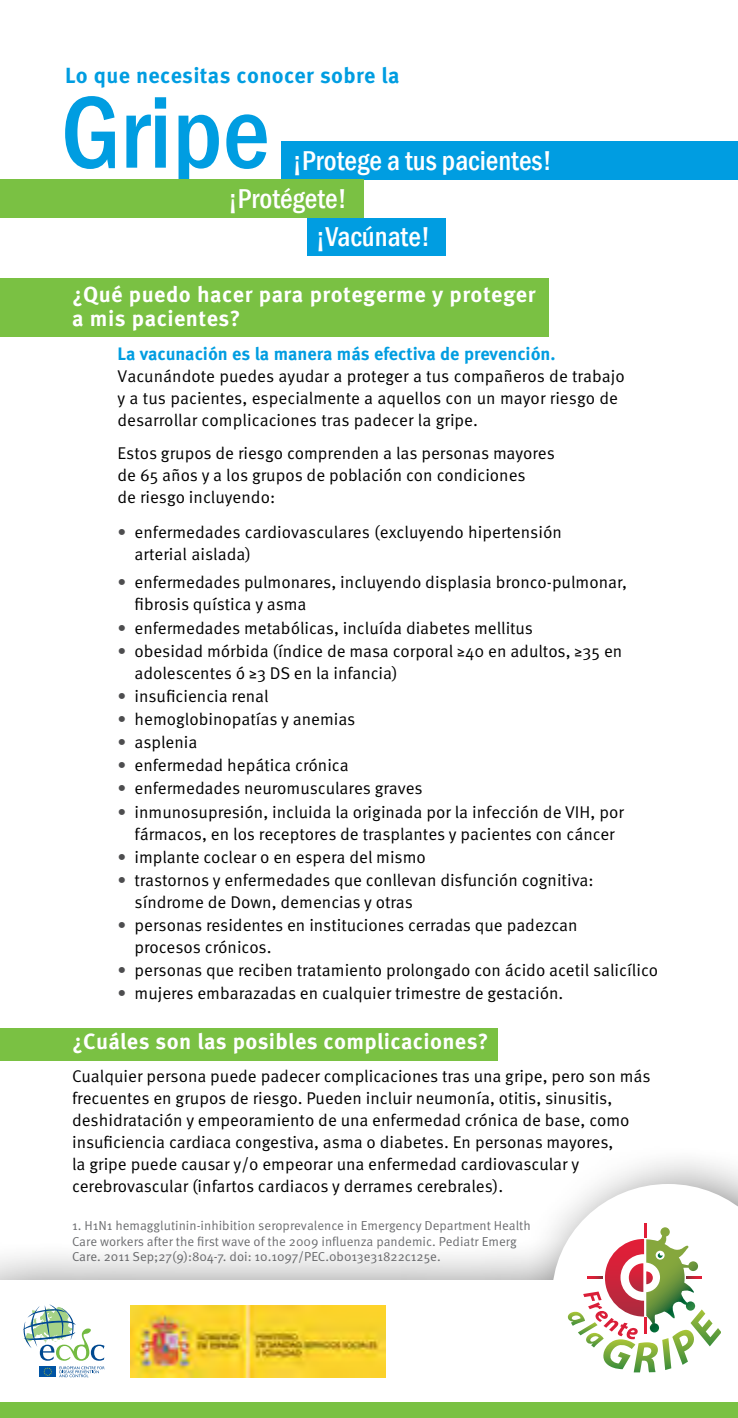
<style>
.page{position:relative;width:738px;height:1418px;background:#fff}
.page>*{position:absolute;margin:0;border:0;box-sizing:border-box;transform-origin:0 0}
.t1{font:500 condensed 105.4px "Franklin Gothic";color:#009de1}
.t2{font:500 condensed 28px "Franklin Gothic";color:#fff}
.t3{font:700 22px/24px "Meta Pro";letter-spacing:.02em;color:#fff}
.t4{font:700 21.8px "Meta Pro";letter-spacing:.015em;color:#009de1}
.t5{font:700 18px "Meta Pro";color:#009de1}
.t6{font:17px/22px "Meta Pro";color:#000}
.t7{font:13px/15.6px "Meta Pro";color:#6d6e71}
.s1{color:#4d4d4f}
</style>
<div class="page">
<div style="left:281px;top:141px;width:456px;height:39px;background:#009de1"></div>
<div style="left:0;top:180px;width:363px;height:38px;background:#7ac143"></div>
<div style="left:307px;top:218px;width:139px;height:37px;background:#009de1"></div>
<div style="left:0;top:278px;width:548px;height:58px;background:#7ac143"></div>
<div style="left:0;top:1028px;width:497px;height:32px;background:#7ac143"></div>
<div style="left:0;top:1143px;width:737px;height:274px;background:#000;opacity:.75"></div>
<div style="left:0;top:1280px;width:737px;height:137px;background:#fff"></div>
<svg style="left:551px;top:1183px;width:186px;height:190px"></svg>
<div style="left:40px;top:1366px;width:16px;height:11px;background:#0054a4"></div>
<svg style="left:43px;top:1367px;width:9px;height:8px"></svg>
<svg style="left:59px;top:1366px;width:46px;height:11px"></svg>
<svg style="left:23px;top:1304px;width:81px;height:56px"></svg>
<div style="left:0;top:1402px;width:737px;height:15px;background:#7ac143"></div>
<svg style="left:566px;top:1223px;width:154px;height:149px"></svg>
<svg style="left:587px;top:1275px;width:14px;height:3px"></svg>
<img style="left:130px;top:1305px;width:255px;height:71px">
<p class="t4" style="left:65px;top:61px;width:336px">Lo que necesitas conocer sobre la</p>
<h1 class="t1" style="left:61px;top:63px;width:210px">Gripe</h1>
<h2 class="t2" style="left:292px;top:142px;width:261px">¡Protege a tus pacientes!</h2>
<h2 class="t2" style="left:228px;top:180px;width:120px">¡Protégete!</h2>
<h2 class="t2" style="left:316px;top:218px;width:116px">¡Vacúnate!</h2>
<p class="t3" style="left:72px;top:283px;width:464px">¿Qué puedo hacer para protegerme y proteger a mis pacientes?</p>
<p class="t5" style="left:117px;top:342px;width:439px">La vacunación es la manera más efectiva de prevención.</p>
<p class="t6" style="left:117px;top:365px;width:508px">Vacunándote puedes ayudar a proteger a tus compañeros de trabajo y a tus pacientes, especialmente a aquellos con un mayor riesgo de desarrollar complicaciones tras padecer la gripe.</p>
<p class="t6" style="left:117px;top:442px;width:438px">Estos grupos de riesgo comprenden a las personas mayores de 65 años y a los grupos de población con condiciones<br>de riesgo incluyendo:</p>
<p class="t6" style="left:134px;top:521px;width:428px;text-indent:-17px"><span class="s1">•</span> enfermedades cardiovasculares (excluyendo hipertensión arterial aislada)</p>
<p class="t6" style="left:134px;top:572px;width:494px;text-indent:-17px"><span class="s1">•</span> enfermedades pulmonares, incluyendo displasia bronco-pulmonar, fibrosis quística y asma</p>
<p class="t6" style="left:117px;top:617px;width:417px"><span class="s1">•</span> enfermedades metabólicas, incluída diabetes mellitus</p>
<p class="t6" style="left:134px;top:640px;width:489px;text-indent:-17px"><span class="s1">•</span> obesidad mórbida (índice de masa corporal ≥40 en adultos, ≥35 en adolescentes ó ≥3 DS en la infancia)</p>
<p class="t6" style="left:117px;top:685px;width:153px"><span class="s1">•</span> insuficiencia renal</p>
<p class="t6" style="left:117px;top:708px;width:239px"><span class="s1">•</span> hemoglobinopatías y anemias</p>
<p class="t6" style="left:117px;top:731px;width:81px"><span class="s1">•</span> asplenia</p>
<p class="t6" style="left:117px;top:755px;width:232px"><span class="s1">•</span> enfermedad hepática crónica</p>
<p class="t6" style="left:117px;top:778px;width:306px"><span class="s1">•</span> enfermedades neuromusculares graves</p>
<p class="t6" style="left:117px;top:801px;width:507px;text-align:center"><span class="s1">•</span> inmunosupresión, incluida la originada por la infección de VIH, por fármacos, en los receptores de trasplantes y pacientes con cáncer</p>
<p class="t6" style="left:117px;top:846px;width:310px"><span class="s1">•</span> implante coclear o en espera del mismo</p>
<p class="t6" style="left:134px;top:869px;width:460px;text-indent:-17px"><span class="s1">•</span> trastornos y enfermedades que conllevan disfunción cognitiva: síndrome de Down, demencias y otras</p>
<p class="t6" style="left:134px;top:914px;width:444px;text-indent:-17px"><span class="s1">•</span> personas residentes en instituciones cerradas que padezcan procesos crónicos.</p>
<p class="t6" style="left:117px;top:959px;width:541px"><span class="s1">•</span> personas que reciben tratamiento prolongado con ácido acetil salicílico</p>
<p class="t6" style="left:117px;top:983px;width:447px"><span class="s1">•</span> mujeres embarazadas en cualquier trimestre de gestación.</p>
<p class="t3" style="left:72px;top:1030px;width:417px">¿Cuáles son las posibles complicaciones?</p>
<p class="t6" style="left:72px;top:1066px;width:579px">Cualquier persona puede padecer complicaciones tras una gripe, pero son más frecuentes en grupos de riesgo. Pueden incluir neumonía, otitis, sinusitis, deshidratación y empeoramiento de una enfermedad crónica de base, como insuficiencia cardiaca congestiva, asma o diabetes. En personas mayores,<br>la gripe puede causar y/o empeorar una enfermedad cardiovascular y cerebrovascular (infartos cardiacos y derrames cerebrales).</p>
<p class="t7" style="left:72px;top:1218px;width:460px">1. H1N1 hemagglutinin-inhibition seroprevalence in Emergency Department Health<br>Care workers after the first wave of the 2009 influenza pandemic. Pediatr Emerg<br>Care. 2011 Sep;27(9):804-7. doi: 10.1097/PEC.0b013e31822c125e.</p>
</div>
